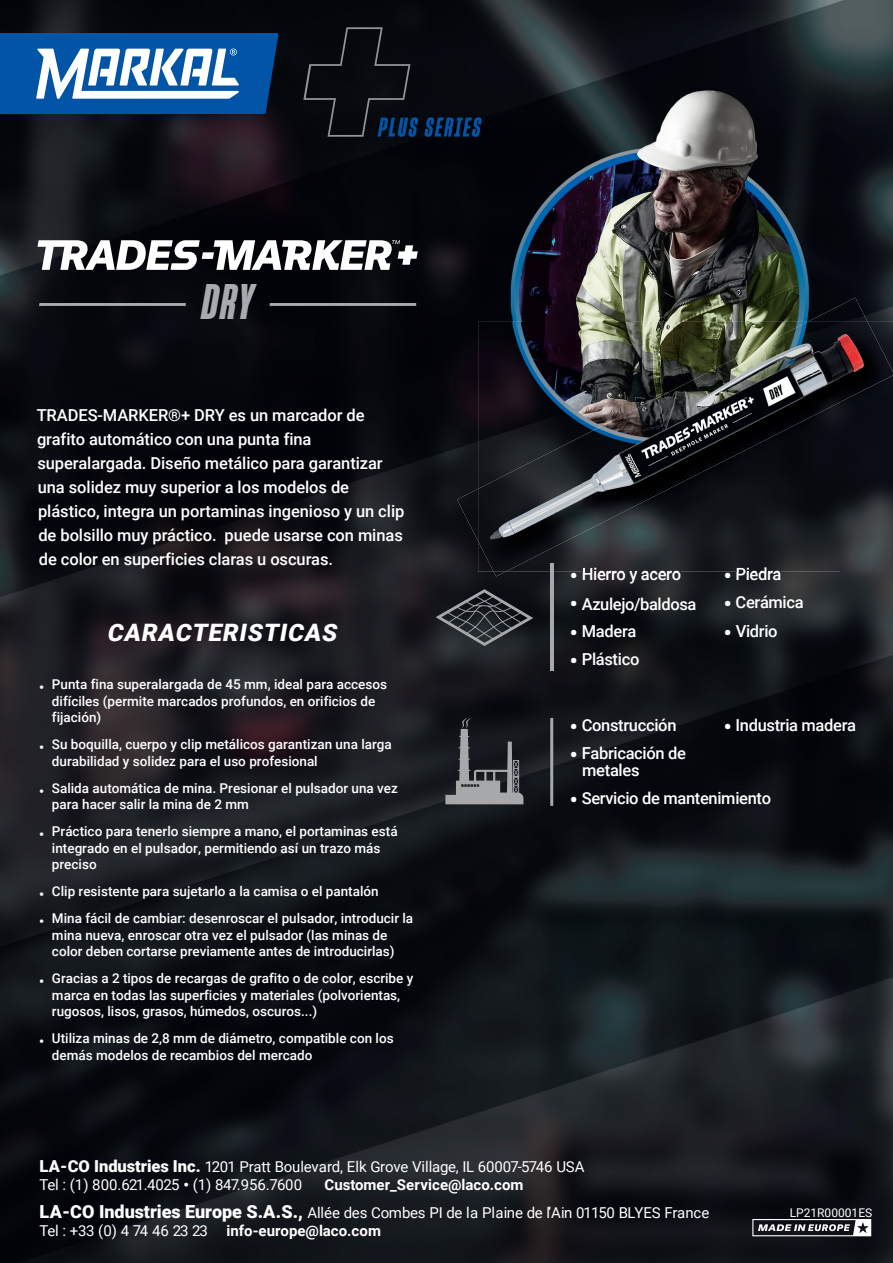
<style>
.page{position:relative;width:893px;height:1263px;background:#fff}
.page>*{position:absolute;margin:0;border:0;box-sizing:border-box;transform-origin:0 0}
.t1{font:48.6px "Sharp Grotesk Bold Italic 12";color:#a7abad}
.t2{font:italic 900 24px "Roboto";color:#fff}
.t3{font:500 16.5px/24px "Roboto";letter-spacing:-.005em;color:#fff}
.t4{font:500 16.5px "Roboto";letter-spacing:-.025em;color:#fff}
.t5{font:15px/18px "Roboto";letter-spacing:-.015em;color:#fff}
.t6{font:700 15px "Roboto";color:#fff}
.t7{font:500 13.5px/16.5px "Roboto";color:#fff}
.t8{font:12px "Roboto";color:#fff}
.s1{font-weight:900}
.s2{font-weight:900;font-size:21px}
.s3{font-weight:900;font-size:16.5px}
.s4{font-weight:900;font-size:18px}
.s5{font-weight:700}
</style>
<div class="page">
<img style="left:0;top:0;width:630px;height:315px">
<img style="left:630px;top:0;width:263px;height:322px">
<img style="left:0;top:315px;width:525px;height:948px">
<img style="left:525px;top:315px;width:106px;height:7px">
<img style="left:525px;top:572px;width:368px;height:691px">
<img style="left:583px;top:572px;width:97px;height:11px">
<img style="left:737px;top:572px;width:44px;height:8px">
<svg style="left:445px;top:717px;width:78px;height:87px;background:#45484b"></svg>
<hr style="left:550px;top:718px;width:3px;height:88px;background:#a6a8a9">
<svg style="left:436px;top:589px;width:97px;height:57px;background:#2f3336"></svg>
<hr style="left:550px;top:564px;width:3px;height:106px;background:#a6a8a9">
<svg style="left:37px;top:240px;width:381px;height:30px"></svg>
<hr style="left:39px;top:303px;width:147px;height:3px;background:#a7abad">
<hr style="left:270px;top:303px;width:146px;height:3px;background:#a7abad">
<svg style="left:752px;top:1219px;width:119px;height:17px"></svg>
<img style="left:807px;top:402px;width:86px;height:170px">
<img style="left:478px;top:322px;width:329px;height:250px">
<img style="left:807px;top:298px;width:61px;height:24px">
<img style="left:457px;top:489px;width:48px;height:87px">
<img style="left:685px;top:322px;width:157px;height:150px">
<img style="left:841px;top:322px;width:52px;height:80px">
<img style="left:581px;top:383px;width:105px;height:139px">
<img style="left:478px;top:436px;width:104px;height:136px">
<img style="left:685px;top:471px;width:18px;height:10px">
<img style="left:581px;top:521px;width:24px;height:12px">
<svg style="left:0;top:33px;width:279px;height:81px"></svg>
<svg style="left:303px;top:27px;width:115px;height:110px;background:#0e131b"></svg>
<svg style="left:424px;top:117px;width:58px;height:20px"></svg>
<h1 class="t1" style="left:202px;top:271px;width:53px">DRY</h1>
<p class="t3" style="left:37px;top:402px;width:369px">TRADES-MARKER®+ DRY es un marcador de grafito automático con una punta fina superalargada. Diseño metálico para garantizar una solidez muy superior a los modelos de plástico, integra un portaminas ingenioso y un clip de bolsillo muy práctico. puede usarse con minas de color en superficies claras u oscuras.</p>
<h2 class="t2" style="left:107px;top:616px;width:236px">CARACTERISTICAS</h2>
<p class="t7" style="left:52px;top:676px;width:337px;text-indent:-13px"><span class="s1">•</span> Punta fina superalargada de 45 mm, ideal para accesos difíciles (permite marcados profundos, en orificios de fijación)</p>
<p class="t7" style="left:52px;top:735px;width:341px;text-indent:-13px"><span class="s1">•</span> Su boquilla, cuerpo y clip metálicos garantizan una larga durabilidad y solidez para el uso profesional</p>
<p class="t7" style="left:52px;top:779px;width:347px;text-indent:-13px"><span class="s1">•</span> Salida automática de mina. Presionar el pulsador una vez para hacer salir la mina de 2 mm</p>
<p class="t7" style="left:52px;top:822px;width:347px;text-indent:-13px"><span class="s1">•</span> Práctico para tenerlo siempre a mano, el portaminas está integrado en el pulsador, permitiendo así un trazo más preciso</p>
<p class="t7" style="left:39px;top:882px;width:341px"><span class="s1">•</span> Clip resistente para sujetarlo a la camisa o el pantalón</p>
<p class="t7" style="left:52px;top:909px;width:363px;text-indent:-13px"><span class="s1">•</span> Mina fácil de cambiar: desenroscar el pulsador, introducir la mina nueva, enroscar otra vez el pulsador (las minas de color deben cortarse previamente antes de introducirlas)</p>
<p class="t7" style="left:52px;top:969px;width:363px;text-indent:-13px"><span class="s1">•</span> Gracias a 2 tipos de recargas de grafito o de color, escribe y marca en todas las superficies y materiales (polvorientas, rugosos, lisos, grasos, húmedos, oscuros...)</p>
<p class="t7" style="left:52px;top:1029px;width:343px;text-indent:-13px"><span class="s1">•</span> Utiliza minas de 2,8 mm de diámetro, compatible con los demás modelos de recambios del mercado</p>
<p class="t3" style="left:570px;top:561px;width:113px"><span class="s2">•</span> Hierro y acero</p>
<p class="t4" style="left:570px;top:593px;width:128px"><span class="s2">•</span> Azulejo/baldosa</p>
<p class="t3" style="left:570px;top:618px;width:68px"><span class="s2">•</span> Madera</p>
<p class="t3" style="left:570px;top:647px;width:71px"><span class="s2">•</span> Plástico</p>
<p class="t3" style="left:724px;top:561px;width:59px"><span class="s2">•</span> Piedra</p>
<p class="t3" style="left:724px;top:590px;width:81px"><span class="s2">•</span> Cerámica</p>
<p class="t3" style="left:724px;top:618px;width:55px"><span class="s2">•</span> Vidrio</p>
<p class="t3" style="left:570px;top:712px;width:108px"><span class="s2">•</span> Construcción</p>
<p class="t3" style="left:582px;top:745px;width:105px;line-height:16.5px;text-indent:-12px"><span class="s2">•</span> Fabricación de metales</p>
<p class="t3" style="left:570px;top:786px;width:203px"><span class="s2">•</span> Servicio de mantenimiento</p>
<p class="t3" style="left:724px;top:712px;width:134px"><span class="s2">•</span> Industria madera</p>
<p class="t5" style="left:40px;top:1157px;width:547px"><span class="s3">LA-CO Industries Inc.</span> 1201 Pratt Boulevard, Elk Grove Village, IL 60007-5746 USA<br>Tel : (1) 800.621.4025 <span class="s1">•</span> (1) 847.956.7600</p>
<p class="t6" style="left:324px;top:1174px;width:201px">Customer_Service@laco.com</p>
<p class="t5" style="left:40px;top:1203px;width:671px"><span class="s4">LA-CO Industries Europe S.A.S.,</span> Allée des Combes PI de la Plaine de l’Ain 01150 BLYES France<br>Tel : +33 (0) 4 74 46 23 23 <span class="s5">info-europe@laco.com</span></p>
<p class="t8" style="left:790px;top:1204px;width:84px">LP21R00001ES</p>
</div>
